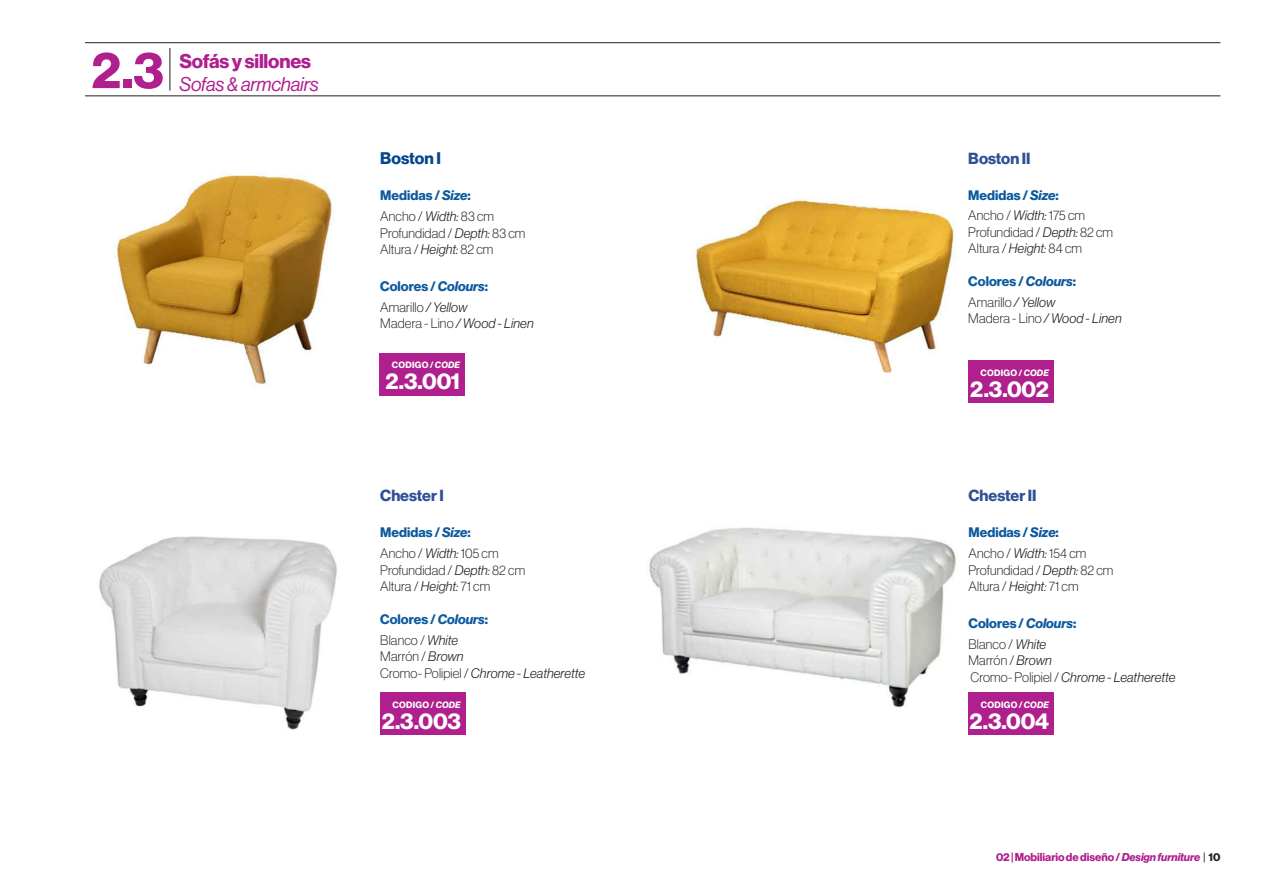
<style>
.page{position:relative;width:1263px;height:893px;background:#fff}
.page>*{position:absolute;margin:0;border:0;box-sizing:border-box;transform-origin:0 0}
.t1{font:700 51px "Neue Haas Grotesk Display";color:#af1f8d}
.t2{font:700 22.5px "Neue Haas Grotesk Display";letter-spacing:-.015em;color:#fff}
.t3{font:19.5px/22.5px "N Haas Grotesk DS Pro 56 It";letter-spacing:-.01em;color:#af1f8d}
.Nom{font:700 16.5px "Neue Haas Grotesk Display";letter-spacing:.005em;color:#01478d}
.Nom-2{font:700 15.75px "Neue Haas Grotesk Display";color:#2d5094}
.Texto_menor{font:300 13.5px "Neue Haas Grotesk Display";letter-spacing:.01em;color:#231f20}
.Ladillo_medidas{font:700 13.5px "Neue Haas Grotesk Display";color:#0b599f}
.Texto_menor-2{font:13.5px "N Haas Grotesk DS Pro 46 Lt It";letter-spacing:.01em;color:#231f20}
.t4{font:700 11.25px "Neue Haas Grotesk Display";letter-spacing:-.005em;color:#af1f8d}
.t5{font:700 9px "Neue Haas Grotesk Display";letter-spacing:.03em;color:#fff}
.s1{font-family:"Neue Haas Grotesk Display";font-weight:700}
.s2{font-family:"N Haas Grotesk DS Pro 76 Bd It";font-weight:400}
.s3{font-family:"N Haas Grotesk DS Pro 46 Lt It";font-weight:400}
.s4{font-family:"Neue Haas Grotesk Display";font-weight:300}
.s5{font-family:"N Haas Grotesk DS Pro 55 Rg";font-weight:400;color:#231f20}
.s6{color:#231f20}
</style>
<div class="page">
<img style="left:696px;top:197px;width:261px;height:176px">
<img style="left:649px;top:527px;width:308px;height:181px">
<img style="left:99px;top:536px;width:238px;height:194px">
<img style="left:115px;top:175px;width:219px;height:210px">
<hr style="left:85px;top:96px;width:1135px;height:1px;background:#231f20">
<hr style="left:170px;top:48px;width:1px;height:43px;background:#231f20">
<hr style="left:85px;top:42px;width:1135px;height:1px;background:#231f20">
<div style="left:379px;top:353px;width:86px;height:42px;background:#af1f8d"></div>
<div style="left:380px;top:692px;width:85px;height:43px;background:#af1f8d"></div>
<div style="left:968px;top:692px;width:85px;height:43px;background:#af1f8d"></div>
<div style="left:968px;top:361px;width:85px;height:42px;background:#af1f8d"></div>
<h1 class="t1" style="left:91px;top:40px;width:74px">2.3</h1>
<p class="t3" style="left:179px;top:50px;width:141px"><span class="s1">Sofás y sillones<br></span>Sofas &amp; armchairs</p>
<p class="Nom" style="left:380px;top:149px;width:62px">Boston I</p>
<p class="Ladillo_medidas" style="left:380px;top:188px;width:92px">Medidas / <span class="s2">Size</span>:</p>
<p class="Texto_menor" style="left:380px;top:209px;width:115px">Ancho / <span class="s3">Width:</span> 83 cm</p>
<p class="Texto_menor" style="left:380px;top:225px;width:147px">Profundidad / <span class="s3">Depth:</span> 83 cm</p>
<p class="Texto_menor" style="left:380px;top:242px;width:115px">Altura / <span class="s3">Height:</span> 82 cm</p>
<p class="Ladillo_medidas" style="left:380px;top:278px;width:109px">Colores / <span class="s2">Colours</span>:</p>
<p class="Texto_menor" style="left:380px;top:299px;width:89px">Amarillo <span class="s3">/ Yellow</span></p>
<p class="Texto_menor" style="left:380px;top:316px;width:155px">Madera - Lino <span class="s3">/ Wood - Linen</span></p>
<p class="t5" style="left:392px;top:360px;width:70px">CODIGO / <span class="s2">CODE</span></p>
<p class="t2" style="left:385px;top:368px;width:76px">2.3.001</p>
<p class="Nom-2" style="left:380px;top:486px;width:65px">Chester I</p>
<p class="Ladillo_medidas" style="left:380px;top:525px;width:92px">Medidas / <span class="s2">Size</span>:</p>
<p class="Texto_menor" style="left:380px;top:546px;width:120px">Ancho / <span class="s3">Width:</span> 105 cm</p>
<p class="Texto_menor" style="left:380px;top:562px;width:146px">Profundidad / <span class="s3">Depth:</span> 82 cm</p>
<p class="Texto_menor" style="left:380px;top:579px;width:112px">Altura / <span class="s3">Height:</span> 71 cm</p>
<p class="Ladillo_medidas" style="left:380px;top:611px;width:109px">Colores / <span class="s2">Colours</span>:</p>
<p class="Texto_menor" style="left:380px;top:632px;width:79px">Blanco / <span class="s3">White</span></p>
<p class="Texto_menor" style="left:380px;top:649px;width:85px">Marrón / <span class="s3">Brown</span></p>
<p class="Texto_menor-2" style="left:380px;top:665px;width:206px"><span class="s4">Cromo- Polipiel /</span> Chrome - Leatherette</p>
<p class="t5" style="left:393px;top:699px;width:70px">CODIGO / <span class="s2">CODE</span></p>
<p class="t2" style="left:382px;top:707px;width:81px">2.3.003</p>
<p class="Nom-2" style="left:968px;top:149px;width:64px">Boston II</p>
<p class="Ladillo_medidas" style="left:968px;top:187px;width:92px">Medidas / <span class="s2">Size</span>:</p>
<p class="Texto_menor" style="left:968px;top:208px;width:118px">Ancho / <span class="s3">Width:</span> 175 cm</p>
<p class="Texto_menor" style="left:968px;top:224px;width:146px">Profundidad / <span class="s3">Depth:</span> 82 cm</p>
<p class="Texto_menor" style="left:968px;top:241px;width:115px">Altura / <span class="s3">Height:</span> 84 cm</p>
<p class="Ladillo_medidas" style="left:968px;top:273px;width:109px">Colores / <span class="s2">Colours</span>:</p>
<p class="Texto_menor" style="left:968px;top:294px;width:89px">Amarillo <span class="s3">/ Yellow</span></p>
<p class="Texto_menor" style="left:968px;top:311px;width:155px">Madera - Lino <span class="s3">/ Wood - Linen</span></p>
<p class="t5" style="left:981px;top:368px;width:70px">CODIGO / <span class="s2">CODE</span></p>
<p class="t2" style="left:970px;top:376px;width:80px">2.3.002</p>
<p class="Nom-2" style="left:968px;top:486px;width:69px">Chester II</p>
<p class="Ladillo_medidas" style="left:968px;top:525px;width:92px">Medidas / <span class="s2">Size</span>:</p>
<p class="Texto_menor" style="left:968px;top:546px;width:119px">Ancho / <span class="s3">Width:</span> 154 cm</p>
<p class="Texto_menor" style="left:968px;top:562px;width:146px">Profundidad / <span class="s3">Depth:</span> 82 cm</p>
<p class="Texto_menor" style="left:968px;top:579px;width:112px">Altura / <span class="s3">Height:</span> 71 cm</p>
<p class="Ladillo_medidas" style="left:968px;top:615px;width:109px">Colores / <span class="s2">Colours</span>:</p>
<p class="Texto_menor" style="left:968px;top:636px;width:79px">Blanco / <span class="s3">White</span></p>
<p class="Texto_menor" style="left:968px;top:653px;width:85px">Marrón / <span class="s3">Brown</span></p>
<p class="Texto_menor-2" style="left:970px;top:669px;width:206px"><span class="s4">Cromo- Polipiel /</span> Chrome - Leatherette</p>
<p class="t5" style="left:981px;top:699px;width:70px">CODIGO / <span class="s2">CODE</span></p>
<p class="t2" style="left:969px;top:707px;width:81px">2.3.004</p>
<p class="t4" style="left:996px;top:850px;width:226px">02 | Mobiliario de diseño / <span class="s2">Design furniture</span> <span class="s5">|</span> <span class="s6">10</span></p>
</div>
